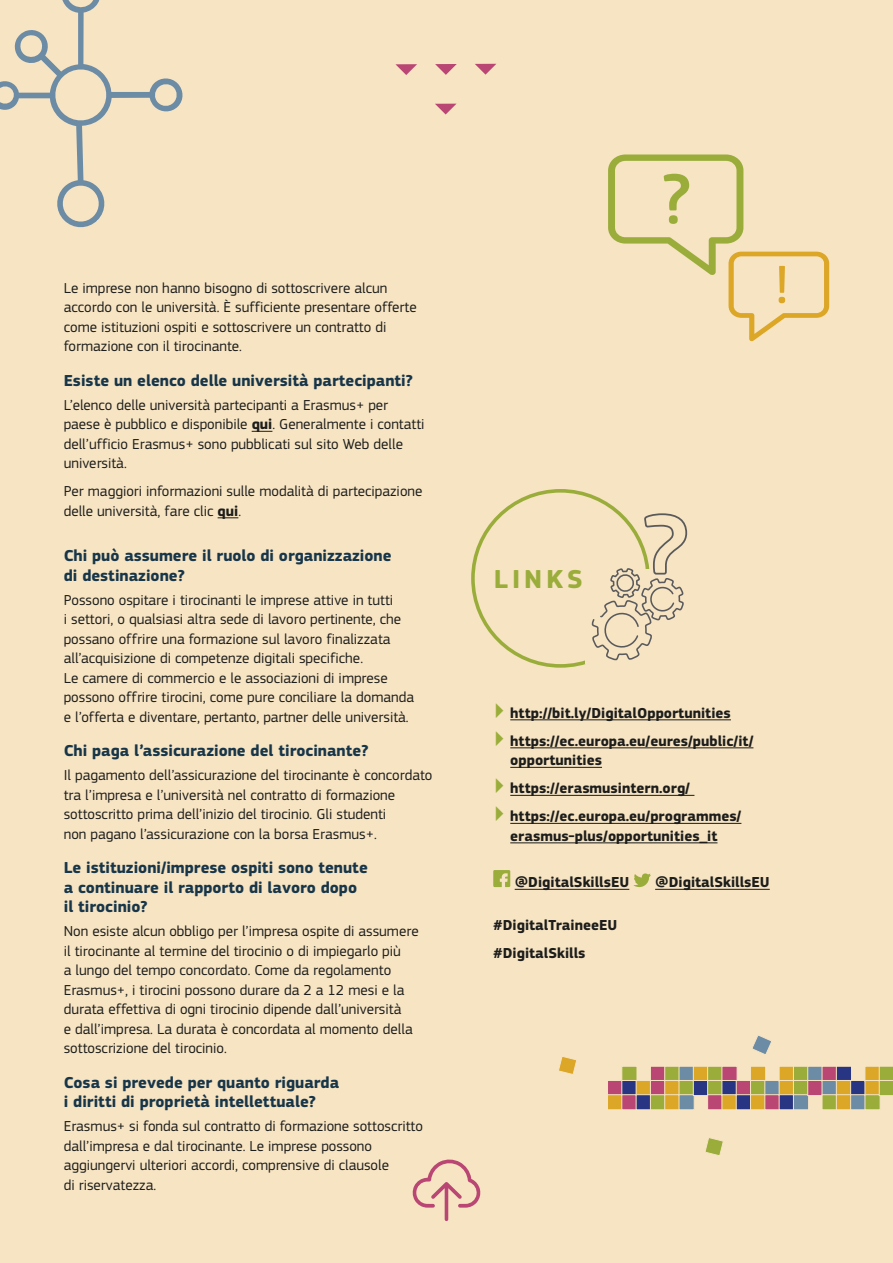
<style>
.page{position:relative;width:893px;height:1263px;background:#f6e4c3}
.page>*{position:absolute;margin:0;border:0;box-sizing:border-box;transform-origin:0 0}
.t1{font:500 73.5px "EC Square Sans Pro";color:#9aad3a}
.t2{font:500 55.35px "EC Square Sans Pro";color:#dca626}
.Links_title{font:700 27px "EC Square Sans Pro";letter-spacing:.15em;color:#9aad3a}
.Question{font:700 16.5px/19.5px "EC Square Sans Pro";color:#183649}
.body{font:15px/19.5px "EC Square Sans Pro";color:#1d1d1b}
.Links_2{font:700 15px/19.5px "EC Square Sans Pro";color:#1d1d1b}
.Find_out{font:15px/19.5px "EC Square Sans Pro";color:#1d1d1b}
.s1{font-weight:700}
.s2{font-size:21px;color:#9aad3a}
</style>
<div class="page">
<svg style="left:435px;top:104px;width:21px;height:11px"></svg>
<svg style="left:435px;top:64px;width:22px;height:11px"></svg>
<svg style="left:475px;top:64px;width:21px;height:11px"></svg>
<svg style="left:395px;top:64px;width:22px;height:11px"></svg>
<svg style="left:608px;top:154px;width:221px;height:187px"></svg>
<div style="left:607px;top:1080px;width:16px;height:16px;background:#b94673;border:1px solid #f6e4c3"></div>
<div style="left:607px;top:1094px;width:16px;height:16px;background:#dca626;border:1px solid #f6e4c3"></div>
<div style="left:621px;top:1066px;width:16px;height:16px;background:#9aad3a;border:1px solid #f6e4c3"></div>
<div style="left:621px;top:1080px;width:16px;height:16px;background:#283583;border:1px solid #f6e4c3"></div>
<div style="left:621px;top:1094px;width:16px;height:16px;background:#b94673;border:1px solid #f6e4c3"></div>
<div style="left:636px;top:1080px;width:16px;height:16px;background:#dca626;border:1px solid #f6e4c3"></div>
<div style="left:636px;top:1094px;width:16px;height:16px;background:#283583;border:1px solid #f6e4c3"></div>
<div style="left:650px;top:1066px;width:16px;height:16px;background:#b94673;border:1px solid #f6e4c3"></div>
<div style="left:650px;top:1080px;width:16px;height:16px;background:#b94673;border:1px solid #f6e4c3"></div>
<div style="left:650px;top:1094px;width:16px;height:16px;background:#9aad3a;border:1px solid #f6e4c3"></div>
<div style="left:664px;top:1066px;width:16px;height:16px;background:#9aad3a;border:1px solid #f6e4c3"></div>
<div style="left:664px;top:1080px;width:16px;height:16px;background:#dca626;border:1px solid #f6e4c3"></div>
<div style="left:664px;top:1094px;width:16px;height:16px;background:#dca626;border:1px solid #f6e4c3"></div>
<div style="left:679px;top:1066px;width:16px;height:16px;background:#6c8ba5;border:1px solid #f6e4c3"></div>
<div style="left:679px;top:1080px;width:16px;height:16px;background:#9aad3a;border:1px solid #f6e4c3"></div>
<div style="left:679px;top:1094px;width:16px;height:16px;background:#6c8ba5;border:1px solid #f6e4c3"></div>
<div style="left:693px;top:1066px;width:16px;height:16px;background:#dca626;border:1px solid #f6e4c3"></div>
<div style="left:693px;top:1080px;width:16px;height:16px;background:#283583;border:1px solid #f6e4c3"></div>
<div style="left:707px;top:1066px;width:16px;height:16px;background:#9aad3a;border:1px solid #f6e4c3"></div>
<div style="left:707px;top:1080px;width:16px;height:16px;background:#9aad3a;border:1px solid #f6e4c3"></div>
<div style="left:707px;top:1094px;width:16px;height:16px;background:#b94673;border:1px solid #f6e4c3"></div>
<div style="left:721px;top:1066px;width:16px;height:16px;background:#b94673;border:1px solid #f6e4c3"></div>
<div style="left:721px;top:1080px;width:16px;height:16px;background:#283583;border:1px solid #f6e4c3"></div>
<div style="left:721px;top:1094px;width:16px;height:16px;background:#dca626;border:1px solid #f6e4c3"></div>
<svg style="left:752px;top:1035px;width:19px;height:19px"></svg>
<div style="left:736px;top:1080px;width:16px;height:16px;background:#b94673;border:1px solid #f6e4c3"></div>
<div style="left:736px;top:1094px;width:16px;height:16px;background:#283583;border:1px solid #f6e4c3"></div>
<div style="left:750px;top:1066px;width:16px;height:16px;background:#dca626;border:1px solid #f6e4c3"></div>
<div style="left:750px;top:1080px;width:16px;height:16px;background:#9aad3a;border:1px solid #f6e4c3"></div>
<div style="left:750px;top:1094px;width:16px;height:16px;background:#dca626;border:1px solid #f6e4c3"></div>
<div style="left:764px;top:1080px;width:16px;height:16px;background:#6c8ba5;border:1px solid #f6e4c3"></div>
<div style="left:764px;top:1094px;width:16px;height:16px;background:#b94673;border:1px solid #f6e4c3"></div>
<svg style="left:559px;top:1057px;width:17px;height:17px"></svg>
<div style="left:779px;top:1066px;width:16px;height:16px;background:#dca626;border:1px solid #f6e4c3"></div>
<div style="left:779px;top:1080px;width:16px;height:16px;background:#dca626;border:1px solid #f6e4c3"></div>
<div style="left:779px;top:1094px;width:16px;height:16px;background:#283583;border:1px solid #f6e4c3"></div>
<div style="left:793px;top:1066px;width:16px;height:16px;background:#9aad3a;border:1px solid #f6e4c3"></div>
<div style="left:793px;top:1080px;width:16px;height:16px;background:#9aad3a;border:1px solid #f6e4c3"></div>
<div style="left:793px;top:1094px;width:16px;height:16px;background:#6c8ba5;border:1px solid #f6e4c3"></div>
<div style="left:807px;top:1066px;width:16px;height:16px;background:#6c8ba5;border:1px solid #f6e4c3"></div>
<div style="left:807px;top:1080px;width:16px;height:16px;background:#b94673;border:1px solid #f6e4c3"></div>
<div style="left:822px;top:1066px;width:16px;height:16px;background:#b94673;border:1px solid #f6e4c3"></div>
<div style="left:822px;top:1080px;width:16px;height:16px;background:#6c8ba5;border:1px solid #f6e4c3"></div>
<div style="left:822px;top:1094px;width:16px;height:16px;background:#9aad3a;border:1px solid #f6e4c3"></div>
<div style="left:836px;top:1066px;width:16px;height:16px;background:#283583;border:1px solid #f6e4c3"></div>
<div style="left:836px;top:1080px;width:16px;height:16px;background:#dca626;border:1px solid #f6e4c3"></div>
<div style="left:836px;top:1094px;width:16px;height:16px;background:#dca626;border:1px solid #f6e4c3"></div>
<div style="left:850px;top:1080px;width:16px;height:16px;background:#283583;border:1px solid #f6e4c3"></div>
<div style="left:850px;top:1094px;width:16px;height:16px;background:#6c8ba5;border:1px solid #f6e4c3"></div>
<div style="left:864px;top:1066px;width:16px;height:16px;background:#dca626;border:1px solid #f6e4c3"></div>
<div style="left:864px;top:1080px;width:16px;height:16px;background:#dca626;border:1px solid #f6e4c3"></div>
<div style="left:864px;top:1094px;width:16px;height:16px;background:#9aad3a;border:1px solid #f6e4c3"></div>
<svg style="left:705px;top:1138px;width:18px;height:17px"></svg>
<svg style="left:879px;top:1066px;width:14px;height:30px"></svg>
<svg style="left:412px;top:1159px;width:69px;height:62px"></svg>
<svg style="left:0;top:0;width:183px;height:228px"></svg>
<svg style="left:252px;top:431px;width:20px;height:1px"></svg>
<svg style="left:218px;top:517px;width:20px;height:1px"></svg>
<hr style="left:515px;top:889px;width:114px;height:1px;background:#1d1d1b">
<hr style="left:655px;top:889px;width:115px;height:1px;background:#1d1d1b">
<svg style="left:493px;top:870px;width:17px;height:17px"></svg>
<svg style="left:634px;top:873px;width:17px;height:14px"></svg>
<hr style="left:510px;top:719px;width:221px;height:1px;background:#1d1d1b">
<hr style="left:510px;top:748px;width:243px;height:1px;background:#1d1d1b">
<hr style="left:510px;top:767px;width:92px;height:1px;background:#1d1d1b">
<hr style="left:510px;top:795px;width:184px;height:1px;background:#1d1d1b">
<hr style="left:510px;top:823px;width:231px;height:1px;background:#1d1d1b">
<hr style="left:510px;top:843px;width:207px;height:1px;background:#1d1d1b">
<svg style="left:591px;top:512px;width:97px;height:149px"></svg>
<p class="body" style="left:64px;top:278px;width:354px">Le imprese non hanno bisogno di sottoscrivere alcun accordo con le università. È sufficiente presentare offerte come istituzioni ospiti e sottoscrivere un contratto di formazione con il tirocinante.</p>
<p class="Question" style="left:64px;top:371px;width:351px">Esiste un elenco delle università partecipanti?</p>
<p class="body" style="left:64px;top:395px;width:362px">L’elenco delle università partecipanti a Erasmus+ per paese è pubblico e disponibile <span class="s1">qui</span>. Generalmente i contatti dell’ufficio Erasmus+ sono pubblicati sul sito Web delle università.</p>
<p class="Find_out" style="left:64px;top:481px;width:360px">Per maggiori informazioni sulle modalità di partecipazione delle università, fare clic <span class="s1">qui</span>.</p>
<p class="Question" style="left:64px;top:546px;width:329px">Chi può assumere il ruolo di organizzazione di destinazione?</p>
<p class="body" style="left:64px;top:590px;width:352px">Possono ospitare i tirocinanti le imprese attive in tutti<br>i settori, o qualsiasi altra sede di lavoro pertinente, che possano offrire una formazione sul lavoro finalizzata all’acquisizione di competenze digitali specifiche.<br>Le camere di commercio e le associazioni di imprese possono offrire tirocini, come pure conciliare la domanda e l’offerta e diventare, pertanto, partner delle università.</p>
<p class="Question" style="left:64px;top:741px;width:306px">Chi paga l’assicurazione del tirocinante?</p>
<p class="body" style="left:64px;top:765px;width:370px">Il pagamento dell’assicurazione del tirocinante è concordato tra l’impresa e l’università nel contratto di formazione sottoscritto prima dell’inizio del tirocinio. Gli studenti<br>non pagano l’assicurazione con la borsa Erasmus+.</p>
<p class="Question" style="left:64px;top:858px;width:306px">Le istituzioni/imprese ospiti sono tenute a continuare il rapporto di lavoro dopo il tirocinio?</p>
<p class="body" style="left:64px;top:921px;width:356px">Non esiste alcun obbligo per l’impresa ospite di assumere il tirocinante al termine del tirocinio o di impiegarlo più<br>a lungo del tempo concordato. Come da regolamento Erasmus+, i tirocini possono durare da 2 a 12 mesi e la durata effettiva di ogni tirocinio dipende dall’università<br>e dall’impresa. La durata è concordata al momento della sottoscrizione del tirocinio.</p>
<p class="Question" style="left:64px;top:1073px;width:277px">Cosa si prevede per quanto riguarda i diritti di proprietà intellettuale?</p>
<p class="body" style="left:64px;top:1116px;width:361px">Erasmus+ si fonda sul contratto di formazione sottoscritto dall’impresa e dal tirocinante. Le imprese possono aggiungervi ulteriori accordi, comprensive di clausole<br>di riservatezza.</p>
<p class="t1" style="left:662px;top:156px;width:30px">?</p>
<p class="t2" style="left:775px;top:252px;width:16px">!</p>
<p class="Links_title" style="left:494px;top:563px;width:91px">LINKS</p>
<p class="Links_2" style="left:493px;top:703px;width:239px"><span class="s2">▶</span> http://bit.ly/DigitalOpportunities</p>
<p class="Links_2" style="left:510px;top:731px;width:245px;text-indent:-17px"><span class="s2">▶</span> https://ec.europa.eu/eures/public/it/ opportunities</p>
<p class="Links_2" style="left:493px;top:779px;width:198px"><span class="s2">▶</span> https://erasmusintern.org/</p>
<p class="Links_2" style="left:493px;top:807px;width:250px;text-align:center"><span class="s2">▶</span> https://ec.europa.eu/programmes/ erasmus-plus/opportunities_it</p>
<p class="Links_2" style="left:515px;top:873px;width:116px">@DigitalSkillsEU</p>
<p class="Links_2" style="left:655px;top:873px;width:116px">@DigitalSkillsEU</p>
<p class="Links_2" style="left:493px;top:916px;width:125px">#DigitalTraineeEU</p>
<p class="Links_2" style="left:493px;top:944px;width:94px">#DigitalSkills</p>
</div>
